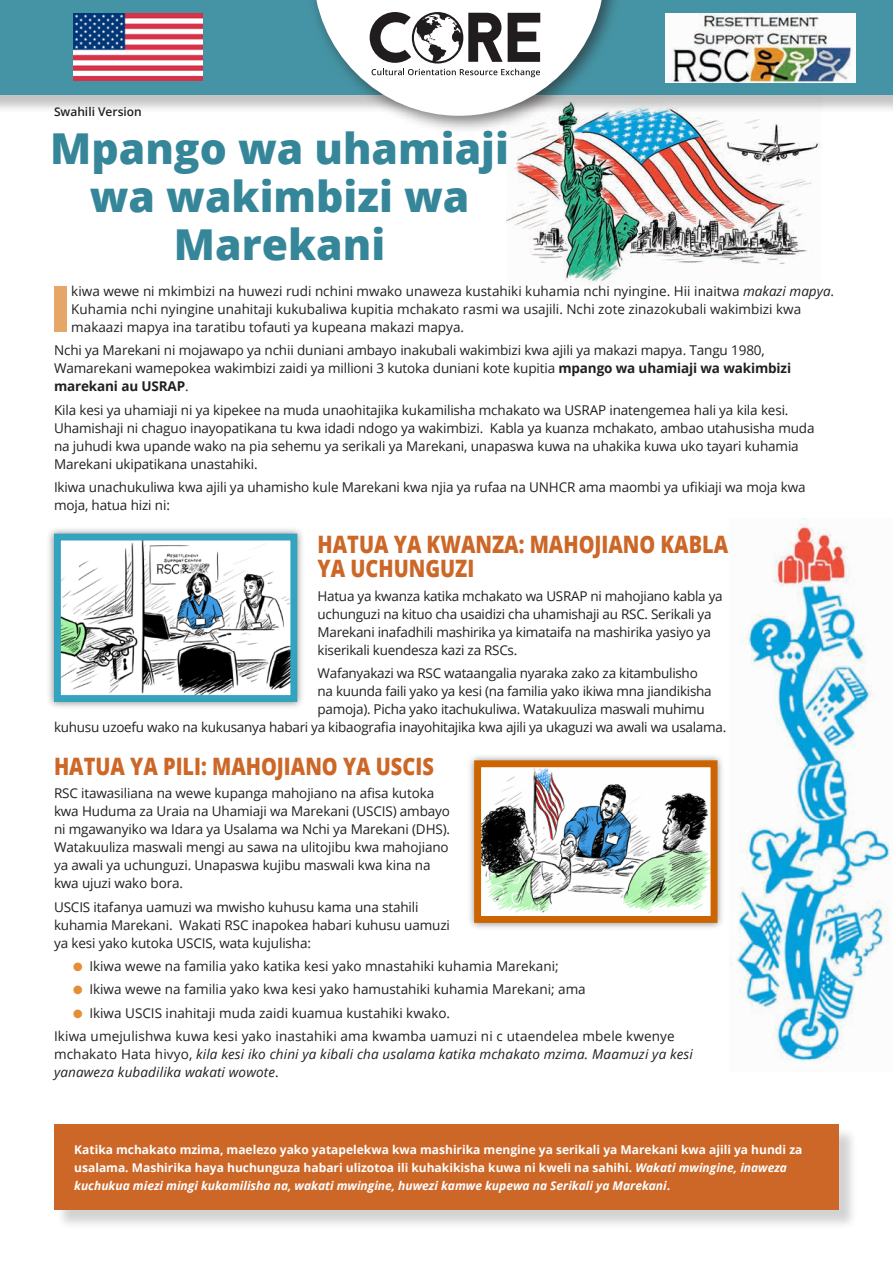
<style>
.page{position:relative;width:893px;height:1263px;background:#fff}
.page>*{position:absolute;margin:0;border:0;box-sizing:border-box;transform-origin:0 0}
.t1{font:800 63.9px "Open Sans";color:#e6a667}
.t2{font:800 42.6px/47.7px "Open Sans";color:#36869a;text-align:center}
.t3{font:800 24px/24px "Open Sans";color:#cc6728;scale:.83 1}
.t4{font:13.5px/18px "Open Sans";letter-spacing:-.01em;color:#231f20}
.t5{font:13.5px/23.4px "Open Sans";letter-spacing:.01em;color:#231f20}
.t6{font:italic 13.5px/18px "Open Sans";letter-spacing:.01em;color:#231f20}
.t7{font:700 12px/18px "Open Sans";color:#fff}
.t8{font:600 12px "Open Sans";color:#231f20}
.s1{font-style:italic}
.s2{font-weight:700}
.s3{color:#e68e36}
.s4{font-style:normal}
</style>
<div class="page">
<img style="left:729px;top:521px;width:161px;height:540px">
<img style="left:506px;top:113px;width:316px;height:173px">
<div style="left:56px;top:1127px;width:802px;height:102px;background:#231f20;opacity:.2"></div>
<div style="left:54px;top:1124px;width:785px;height:86px;background:#cc6728"></div>
<div style="left:47px;top:526px;width:258px;height:183px;background:#231f20;opacity:.5"></div>
<img style="left:62px;top:542px;width:227px;height:152px">
<div style="left:54px;top:534px;width:243px;height:168px;border:7px solid #34a4be"></div>
<div style="left:467px;top:753px;width:258px;height:177px;background:#231f20;opacity:.5"></div>
<img style="left:482px;top:768px;width:227px;height:147px">
<div style="left:474px;top:760px;width:243px;height:163px;border:7px solid #cc6500"></div>
<div style="left:0;top:0;width:893px;height:113px;background:#231f20;opacity:.3"></div>
<div style="left:0;top:0;width:893px;height:94px;background:#4594a5"></div>
<img style="left:74px;top:13px;width:128px;height:68px">
<img style="left:665px;top:13px;width:190px;height:70px">
<div style="left:305px;top:0;width:318px;height:134px;background:#231f20;opacity:.6"></div>
<svg style="left:313px;top:0;width:292px;height:116px"></svg>
<p class="t8" style="left:54px;top:103px;width:89px">Swahili Version</p>
<h2 class="t2" style="left:50px;top:123px;width:460px">Mpango wa uhamiaji wa wakimbizi wa<br>Marekani</h2>
<h1 class="t1" style="left:49px;top:260px;width:24px">I</h1>
<p class="t4" style="left:71px;top:282px;width:764px">kiwa wewe ni mkimbizi na huwezi rudi nchini mwako unaweza kustahiki kuhamia nchi nyingine. Hii inaitwa <span class="s1">makazi mapya</span>.<br>Kuhamia nchi nyingine unahitaji kukubaliwa kupitia mchakato rasmi wa usajili. Nchi zote zinazokubali wakimbizi kwa makaazi mapya ina taratibu tofauti ya kupeana makazi mapya.</p>
<p class="t4" style="left:54px;top:341px;width:739px">Nchi ya Marekani ni mojawapo ya nchii duniani ambayo inakubali wakimbizi kwa ajili ya makazi mapya. Tangu 1980,<br>Wamarekani wamepokea wakimbizi zaidi ya millioni 3 kutoka duniani kote kupitia <span class="s2">mpango wa uhamiaji wa wakimbizi marekani au USRAP</span>.</p>
<p class="t4" style="left:54px;top:400px;width:762px">Kila kesi ya uhamiaji ni ya kipekee na muda unaohitajika kukamilisha mchakato wa USRAP inatengemea hali ya kila kesi.<br>Uhamishaji ni chaguo inayopatikana tu kwa idadi ndogo ya wakimbizi. Kabla ya kuanza mchakato, ambao utahusisha muda na juhudi kwa upande wako na pia sehemu ya serikali ya Marekani, unapaswa kuwa na uhakika kuwa uko tayari kuhamia Marekani ukipatikana unastahiki.</p>
<p class="t4" style="left:54px;top:478px;width:753px">Ikiwa unachukuliwa kwa ajili ya uhamisho kule Marekani kwa njia ya rufaa na UNHCR ama maombi ya ufikiaji wa moja kwa moja, hatua hizi ni:</p>
<h3 class="t3" style="left:318px;top:531px;width:496px">HATUA YA KWANZA: MAHOJIANO KABLA<br>YA UCHUNGUZI</h3>
<p class="t4" style="left:318px;top:586px;width:407px">Hatua ya kwanza katika mchakato wa USRAP ni mahojiano kabla ya uchunguzi na kituo cha usaidizi cha uhamishaji au RSC. Serikali ya Marekani inafadhili mashirika ya kimataifa na mashirika yasiyo ya kiserikali kuendesza kazi za RSCs.</p>
<p class="t4" style="left:318px;top:664px;width:382px">Wafanyakazi wa RSC wataangalia nyaraka zako za kitambulisho</p>
<p class="t4" style="left:318px;top:682px;width:396px">na kuunda faili yako ya kesi (na familia yako ikiwa mna jiandikisha</p>
<p class="t4" style="left:318px;top:700px;width:389px">pamoja). Picha yako itachukuliwa. Watakuuliza maswali muhimu</p>
<p class="t4" style="left:54px;top:718px;width:674px">kuhusu uzoefu wako na kukusanya habari ya kibaografia inayohitajika kwa ajili ya ukaguzi wa awali wa usalama.</p>
<h3 class="t3" style="left:54px;top:753px;width:459px">HATUA YA PILI: MAHOJIANO YA USCIS</h3>
<p class="t4" style="left:54px;top:784px;width:398px">RSC itawasiliana na wewe kupanga mahojiano na afisa kutoka kwa Huduma za Uraia na Uhamiaji wa Marekani (USCIS) ambayo ni mgawanyiko wa Idara ya Usalama wa Nchi ya Marekani (DHS).<br>Watakuuliza maswali mengi au sawa na ulitojibu kwa mahojiano ya awali ya uchunguzi. Unapaswa kujibu maswali kwa kina na kwa ujuzi wako bora.</p>
<p class="t4" style="left:54px;top:897px;width:397px">USCIS itafanya uamuzi wa mwisho kuhusu kama una stahili kuhamia Marekani. Wakati RSC inapokea habari kuhusu uamuzi ya kesi yako kutoka USCIS, wata kujulisha:</p>
<p class="t4" style="left:73px;top:957px;width:487px"><span class="s3">●</span> Ikiwa wewe na familia yako katika kesi yako mnastahiki kuhamia Marekani;</p>
<p class="t4" style="left:73px;top:980px;width:514px"><span class="s3">●</span> Ikiwa wewe na familia yako kwa kesi yako hamustahiki kuhamia Marekani; ama</p>
<p class="t5" style="left:54px;top:1001px;width:622px;text-indent:19px"><span class="s3">●</span> Ikiwa USCIS inahitaji muda zaidi kuamua kustahiki kwako.<br>Ikiwa umejulishwa kuwa kesi yako inastahiki ama kwamba uamuzi ni c utaendelea mbele kwenye</p>
<p class="t6" style="left:54px;top:1045px;width:640px"><span class="s4">mchakato Hata hivyo,</span> kila kesi iko chini ya kibali cha usalama katika mchakato mzima. Maamuzi ya kesi yanaweza kubadilika wakati wowote<span class="s4">.</span></p>
<p class="t7" style="left:74px;top:1140px;width:730px">Katika mchakato mzima, maelezo yako yatapelekwa kwa mashirika mengine ya serikali ya Marekani kwa ajili ya hundi za usalama. Mashirika haya huchunguza habari ulizotoa ili kuhakikisha kuwa ni kweli na sahihi. <span class="s1">Wakati mwingine, inaweza kuchukua miezi mingi kukamilisha na, wakati mwingine, huwezi kamwe kupewa na Serikali ya Marekani</span>.</p>
</div>
